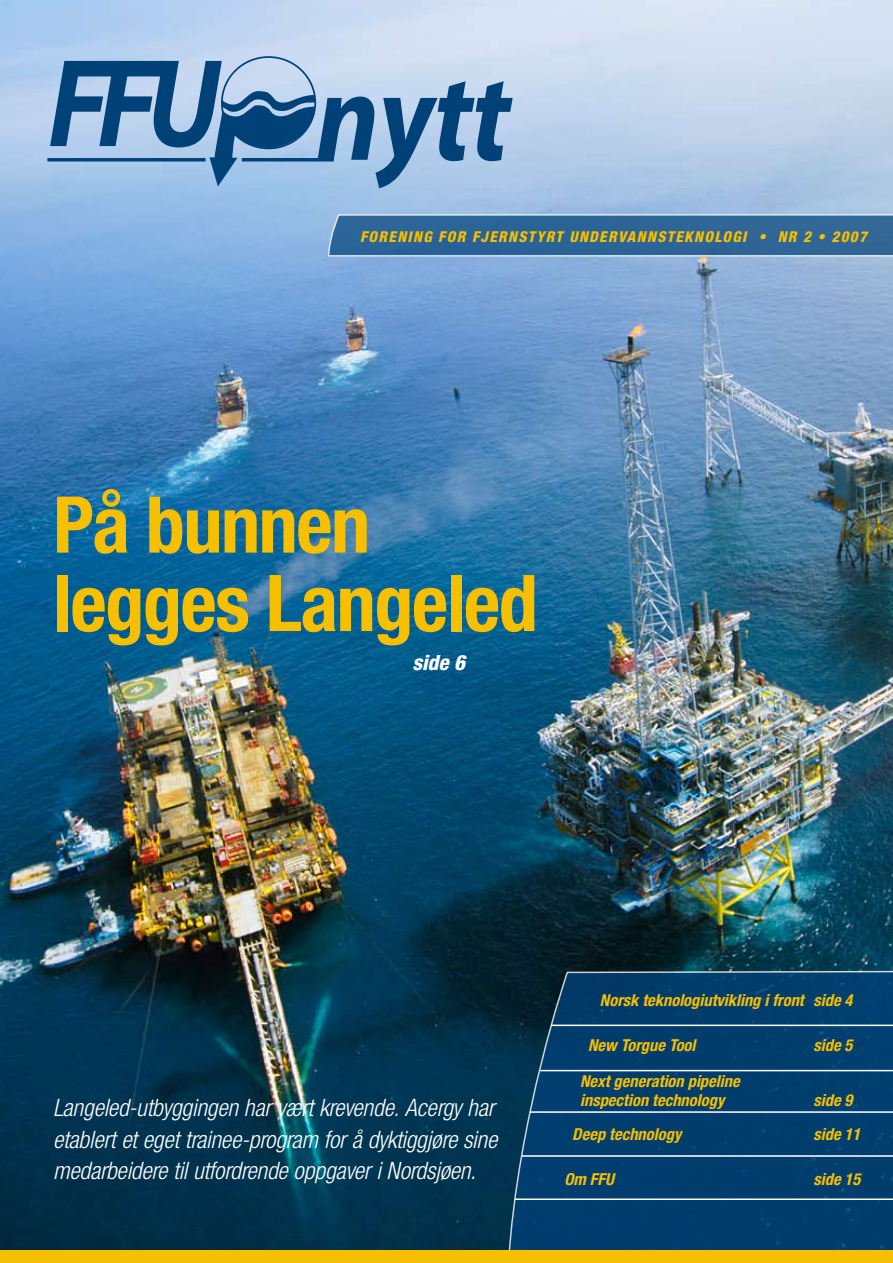
<style>
.page{position:relative;width:893px;height:1263px;background:#fff}
.page>*{position:absolute;margin:0;border:0;box-sizing:border-box;transform-origin:0 0}
.t1{font:italic 700 126.45px "Myriad";color:#004178;scale:.89 1}
.t2{font:700 condensed 78.45px/78.4px "Helvetica Neue";letter-spacing:-.02em;color:#f6bf00}
.t3{font:italic 300 condensed 24px/31.5px "Helvetica Neue";letter-spacing:-.005em;color:#fff;text-align:justify}
.t4{font:italic 800 condensed 21px "Helvetica Neue";color:#fff}
.t5{font:italic 700 condensed 16.5px/19.5px "Helvetica Neue";color:#f6bf00}
.t6{font:italic 800 condensed 15px "Helvetica Neue";letter-spacing:.09em;color:#f6bf00}
</style>
<div class="page">
<img style="left:0;top:0;width:893px;height:1250px">
<hr style="left:242px;top:158px;width:92px;height:3px;background:#004178">
<hr style="left:47px;top:158px;width:159px;height:3px;background:#004178">
<svg style="left:50px;top:61px;width:265px;height:125px;background:#6e97bf"></svg>
<svg style="left:327px;top:213px;width:566px;height:45px;background:#3f73a1"></svg>
<svg style="left:507px;top:970px;width:386px;height:280px;background:#023e6b"></svg>
<hr style="left:551px;top:1024px;width:342px;height:2px;background:#fff">
<hr style="left:540px;top:1070px;width:353px;height:1px;background:#fff">
<hr style="left:530px;top:1111px;width:363px;height:2px;background:#fff">
<hr style="left:522px;top:1155px;width:371px;height:2px;background:#fff">
<hr style="left:515px;top:1198px;width:378px;height:2px;background:#fff">
<div style="left:0;top:1250px;width:893px;height:13px;background:#f6bf00"></div>
<svg style="left:872px;top:1228px;width:5px;height:10px"></svg>
<h1 class="t1" style="left:316px;top:52px;width:220px">nytt</h1>
<p class="t6" style="left:360px;top:227px;width:508px">FORENING FOR FJERNSTYRT UNDERVANNSTEKNOLOGI • NR 2 • 2007</p>
<h2 class="t2" style="left:53px;top:484px;width:486px">På bunnen legges Langeled</h2>
<p class="t4" style="left:412px;top:649px;width:54px">SIDE 6</p>
<p class="t3" style="left:53px;top:1092px;width:446px">Langeled-utbyggingen har vært krevende. Acergy har etablert et eget trainee-program for å dyktiggjøre sine medarbeidere til utfordrende oppgaver i Nordsjøen.</p>
<p class="t5" style="left:600px;top:990px;width:254px">Norsk teknologiutvikling i front side 4</p>
<p class="t5" style="left:588px;top:1035px;width:109px">New Torgue Tool</p>
<p class="t5" style="left:813px;top:1035px;width:41px">side 5</p>
<p class="t5" style="left:580px;top:1071px;width:161px">Next generation pipeline inspection technology</p>
<p class="t5" style="left:813px;top:1090px;width:41px">side 9</p>
<p class="t5" style="left:572px;top:1124px;width:111px">Deep technology</p>
<p class="t5" style="left:813px;top:1124px;width:48px">side 11</p>
<p class="t5" style="left:564px;top:1169px;width:51px">Om FFU</p>
<p class="t5" style="left:813px;top:1169px;width:48px">side 15</p>
</div>
